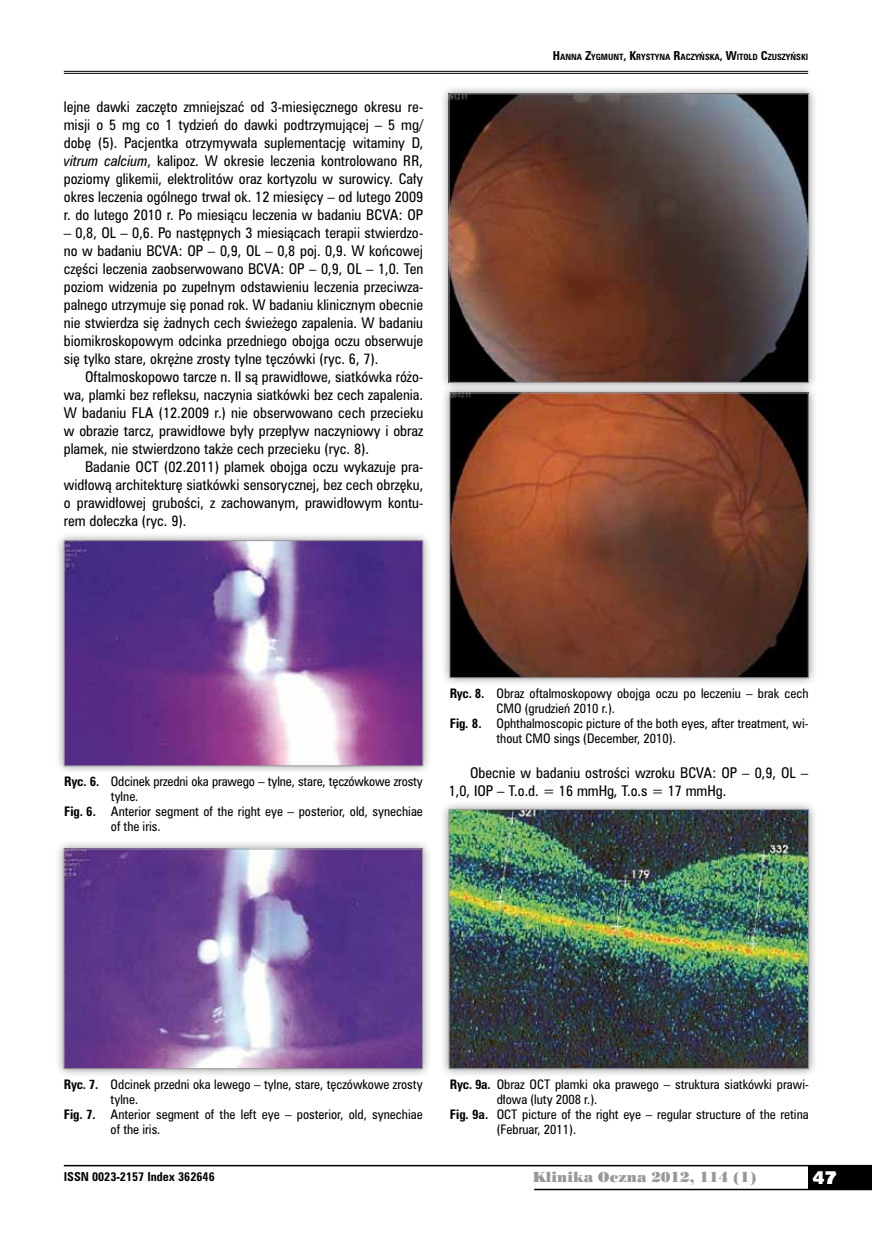
<style>
.page{position:relative;width:872px;height:1234px;background:#fff}
.page>*{position:absolute;margin:0;border:0;box-sizing:border-box;transform-origin:0 0}
.t1{font:18px "Humanst 531 U Blk PL";color:#fff}
.t2{font:13.5px/18px "Zurich Cn PL";color:#000;text-align:justify}
.t3{font:13.5px "Poster Bodoni PL";color:#98989c}
.t4{font:12px "Zurich Cn PL";color:#000}
.t5{font:700 11.25px "Zurich Cn PL";color:#000}
.t6{font:700 7.8px "Zurich Cn PL";color:#000}
.s1{font-style:italic}
.s2{font-size:11.25px}
.s3{font-weight:700}
</style>
<div class="page">
<div style="left:808px;top:1165px;width:64px;height:24px;background:#000"></div>
<hr style="left:64px;top:1164px;width:808px;height:2px;background:#000">
<hr style="left:534px;top:1188px;width:338px;height:1px;background:#000">
<hr style="left:64px;top:71px;width:744px;height:1px;background:#000">
<hr style="left:64px;top:73px;width:744px;height:1px;background:#000">
<div style="left:55px;top:531px;width:377px;height:244px;background:#000;opacity:.45"></div>
<img style="left:66px;top:542px;width:355px;height:221px">
<div style="left:64px;top:540px;width:359px;height:225px;border:1px solid #98989c"></div>
<div style="left:55px;top:839px;width:377px;height:238px;background:#000;opacity:.45"></div>
<img style="left:66px;top:850px;width:355px;height:216px">
<div style="left:64px;top:848px;width:359px;height:220px;border:1px solid #98989c"></div>
<div style="left:440px;top:85px;width:378px;height:306px;background:#000;opacity:.45"></div>
<img style="left:451px;top:96px;width:355px;height:284px">
<div style="left:449px;top:94px;width:359px;height:288px;border:1px solid #98989c"></div>
<div style="left:440px;top:383px;width:377px;height:303px;background:#000;opacity:.45"></div>
<img style="left:451px;top:394px;width:355px;height:281px">
<div style="left:449px;top:392px;width:359px;height:285px;border:1px solid #98989c"></div>
<div style="left:440px;top:800px;width:378px;height:277px;background:#000;opacity:.45"></div>
<img style="left:451px;top:811px;width:355px;height:255px">
<div style="left:449px;top:809px;width:359px;height:259px;border:1px solid #98989c"></div>
<p class="t2" style="left:64px;top:97px;width:361px">lejne dawki zaczęto zmniejszać od 3-miesięcznego okresu re&shy;misji o 5 mg co 1 tydzień do dawki podtrzymującej – 5 mg/ dobę (5). Pacjentka otrzymywała suplementację witaminy D, <span class="s1">vitrum calcium</span>, kalipoz. W okresie leczenia kontrolowano RR, poziomy glikemii, elektrolitów oraz kortyzolu w surowicy. Cały okres leczenia ogólnego trwał ok. 12 miesięcy – od lutego 2009 r. do lutego 2010 r. Po miesiącu leczenia w badaniu BCVA: OP</p>
<p class="t2" style="left:64px;top:223px;width:361px">– 0,8, OL – 0,6. Po następnych 3 miesiącach terapii stwierdzo&shy;no w badaniu BCVA: OP – 0,9, OL – 0,8 poj. 0,9. W końcowej części leczenia zaobserwowano BCVA: OP – 0,9, OL – 1,0. Ten poziom widzenia po zupełnym odstawieniu leczenia przeciwza&shy;palnego utrzymuje się ponad rok. W badaniu klinicznym obecnie nie stwierdza się żadnych cech świeżego zapalenia. W badaniu biomikroskopowym odcinka przedniego obojga oczu obserwuje się tylko stare, okrężne zrosty tylne tęczówki (ryc. 6, 7).</p>
<p class="t2" style="left:64px;top:367px;width:361px;text-indent:21px">Oftalmoskopowo tarcze n. II są prawidłowe, siatkówka różo&shy;wa, plamki bez refleksu, naczynia siatkówki bez cech zapalenia.<br>W badaniu FLA (12.2009 r.) nie obserwowano cech przecieku w obrazie tarcz, prawidłowe były przepływ naczyniowy i obraz plamek, nie stwierdzono także cech przecieku (ryc. 8).</p>
<p class="t2" style="left:64px;top:457px;width:361px;text-indent:21px">Badanie OCT (02.2011) plamek obojga oczu wykazuje pra&shy;widłową architekturę siatkówki sensorycznej, bez cech obrzęku, o prawidłowej grubości, z zachowanym, prawidłowym kontu&shy;rem dołeczka (ryc. 9).</p>
<p class="t6" style="left:553px;top:52px;width:257px"><span class="s2">H</span>ANNA <span class="s2">Z</span>YGMUNT<span class="s2">, K</span>RYSTYNA <span class="s2">R</span>ACZYŃSKA<span class="s2">, W</span>ITOLD <span class="s2">C</span>ZUSZYŃSKI</p>
<p class="t4" style="left:64px;top:773px;width:360px"><span class="s3">Ryc. 6.</span> Odcinek przedni oka prawego – tylne, stare, tęczówkowe zrosty</p>
<p class="t4" style="left:111px;top:788px;width:29px">tylne.</p>
<p class="t4" style="left:64px;top:803px;width:360px"><span class="s3">Fig. 6.</span> Anterior segment of the right eye – posterior, old, synechiae</p>
<p class="t4" style="left:111px;top:818px;width:51px">of the iris.</p>
<p class="t4" style="left:450px;top:685px;width:360px"><span class="s3">Ryc. 8.</span> Obraz oftalmoskopowy obojga oczu po leczeniu – brak cech</p>
<p class="t4" style="left:496px;top:700px;width:120px">CMO (grudzień 2010 r.).</p>
<p class="t4" style="left:450px;top:715px;width:360px"><span class="s3">Fig. 8.</span> Ophthalmoscopic picture of the both eyes, after treatment, wi-</p>
<p class="t4" style="left:496px;top:730px;width:181px">thout CMO sings (December, 2010).</p>
<p class="t2" style="left:449px;top:763px;width:361px;text-indent:21px">Obecnie w badaniu ostrości wzroku BCVA: OP – 0,9, OL –<br>1,0, IOP – T.o.d. = 16 mmHg, T.o.s = 17 mmHg.</p>
<p class="t4" style="left:64px;top:1075px;width:360px"><span class="s3">Ryc. 7.</span> Odcinek przedni oka lewego – tylne, stare, tęczówkowe zrosty</p>
<p class="t4" style="left:111px;top:1090px;width:29px">tylne.</p>
<p class="t4" style="left:64px;top:1105px;width:360px"><span class="s3">Fig. 7.</span> Anterior segment of the left eye – posterior, old, synechiae</p>
<p class="t4" style="left:111px;top:1120px;width:51px">of the iris.</p>
<p class="t4" style="left:450px;top:1075px;width:360px"><span class="s3">Ryc. 9a.</span> Obraz OCT plamki oka prawego – struktura siatkówki prawi-</p>
<p class="t4" style="left:497px;top:1090px;width:102px">dłowa (luty 2008 r.).</p>
<p class="t4" style="left:450px;top:1105px;width:360px"><span class="s3">Fig. 9a.</span> OCT picture of the right eye – regular structure of the retina</p>
<p class="t4" style="left:497px;top:1120px;width:81px">(Februar, 2011).</p>
<p class="t5" style="left:64px;top:1168px;width:152px">ISSN 0023-2157 Index 362646</p>
<p class="t3" style="left:532px;top:1168px;width:225px">Klinika Oczna 2012, 114 (1)</p>
<h1 class="t1" style="left:812px;top:1165px;width:26px">47</h1>
</div>
